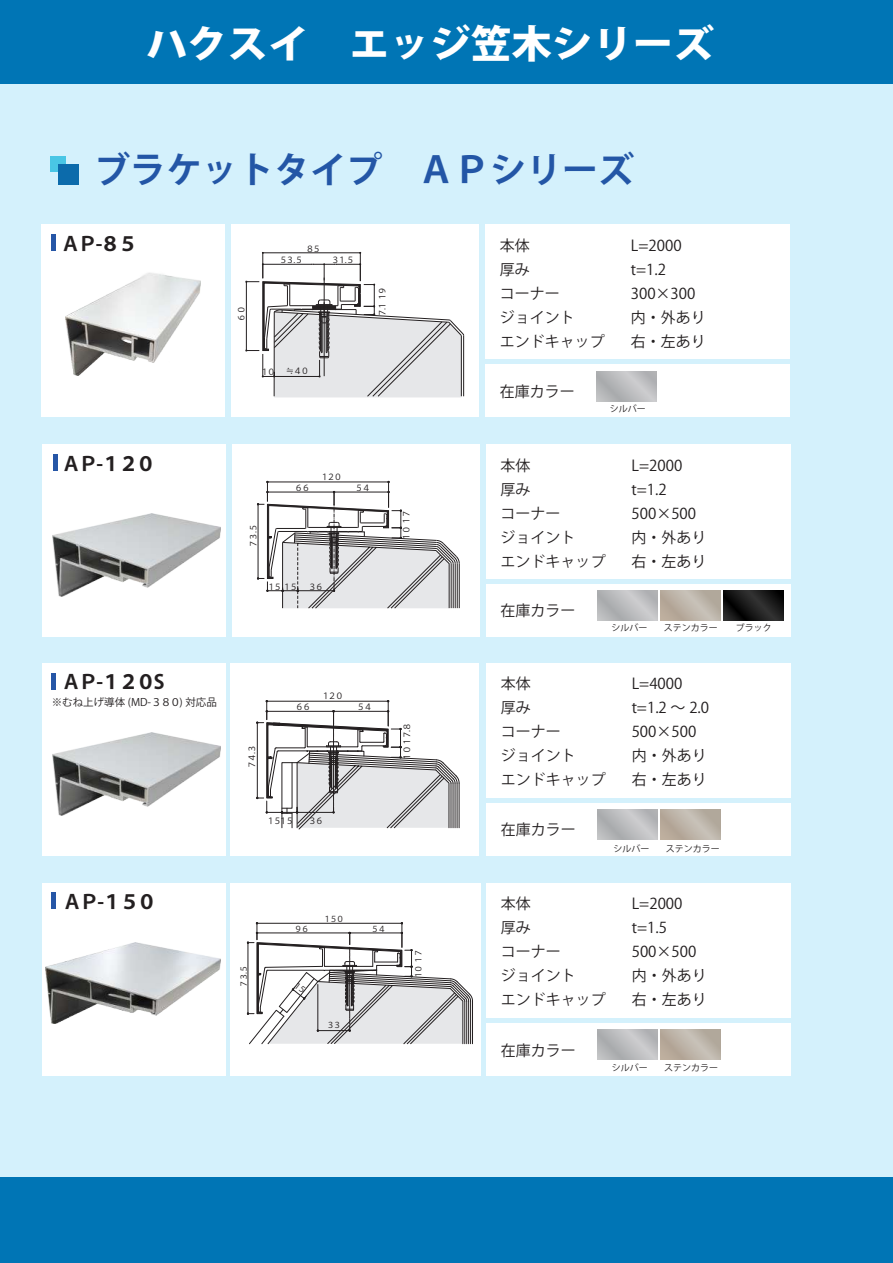
<style>
.page{position:relative;width:893px;height:1263px;background:#d4f1fc}
.page>*{position:absolute;margin:0;border:0;box-sizing:border-box;transform-origin:0 0}
.t1{font:800 38.55px "Koz Go Pr 6 N";color:#fff;scale:1.05 1}
.t2{font:700 36px "Koz Go Pr 6 N";color:#2356a6}
.t3{font:700 19.5px "Koz Go Pr 6 N";letter-spacing:-.1em;color:#231f20}
.t4{font:15px/24px "Koz Go Pro";color:#231f20}
.t5{font:15px "Koz Go Pr 6 N";color:#231f20}
.t6{font:10.5px "Koz Go Pr 6 N";color:#231f20}
.t7{font:9px "Koz Go Pr 6 N";color:#231f20}
.t8{font:8.55px "Koz Go Pr 6 N";letter-spacing:-.23em;color:#231f20}
.t9{font:8.4px "Koz Go Pr 6 N";letter-spacing:-.175em;color:#231f20}
.t10{font:8.25px "Koz Go Pr 6 N";letter-spacing:-.17em;color:#231f20}
</style>
<div class="page">
<div style="left:0;top:0;width:893px;height:84px;background:#0075b5"></div>
<div style="left:0;top:1178px;width:893px;height:85px;background:#0075b5"></div>
<div style="left:230px;top:883px;width:250px;height:193px;background:#fff"></div>
<div style="left:42px;top:883px;width:183px;height:193px;background:#fff"></div>
<img style="left:46px;top:942px;width:174px;height:81px">
<hr style="left:52px;top:892px;width:4px;height:17px;background:#2656a6">
<div style="left:486px;top:883px;width:305px;height:134px;background:#fff"></div>
<svg style="left:486px;top:1024px;width:305px;height:52px;background:#eeedec"></svg>
<div style="left:230px;top:663px;width:249px;height:193px;background:#fff"></div>
<div style="left:42px;top:663px;width:183px;height:193px;background:#fff"></div>
<img style="left:53px;top:732px;width:168px;height:84px">
<div style="left:486px;top:663px;width:305px;height:134px;background:#fff"></div>
<svg style="left:486px;top:804px;width:305px;height:52px;background:#eeedec"></svg>
<svg style="left:256px;top:700px;width:203px;height:129px"></svg>
<hr style="left:52px;top:673px;width:4px;height:17px;background:#2656a6">
<div style="left:486px;top:444px;width:305px;height:134px;background:#fff"></div>
<svg style="left:486px;top:585px;width:305px;height:52px;background:#ebe9e8"></svg>
<img style="left:724px;top:591px;width:60px;height:30px">
<div style="left:232px;top:444px;width:248px;height:193px;background:#fff"></div>
<div style="left:42px;top:444px;width:183px;height:193px;background:#fff"></div>
<img style="left:53px;top:513px;width:168px;height:84px">
<div style="left:53px;top:454px;width:5px;height:17px;background:#2656a6"></div>
<svg style="left:257px;top:481px;width:203px;height:128px"></svg>
<div style="left:231px;top:224px;width:247px;height:193px;background:#fff"></div>
<svg style="left:246px;top:252px;width:218px;height:145px"></svg>
<div style="left:485px;top:224px;width:305px;height:134px;background:#fff"></div>
<div style="left:485px;top:365px;width:305px;height:52px;background:#fff"></div>
<div style="left:42px;top:224px;width:183px;height:193px;background:#fff"></div>
<img style="left:66px;top:273px;width:134px;height:103px">
<hr style="left:51px;top:234px;width:4px;height:17px;background:#2656a6">
<div style="left:50px;top:156px;width:16px;height:16px;background:#49c6e5"></div>
<div style="left:58px;top:164px;width:20px;height:21px;background:#0c6bab"></div>
<svg style="left:247px;top:922px;width:226px;height:122px"></svg>
<h1 class="t1" style="left:146px;top:22px;width:542px">ハクスイ　エッジ笠木シリーズ</h1>
<h2 class="t2" style="left:94px;top:150px;width:541px">ブラケットタイプ　ＡＰシリーズ</h2>
<h3 class="t3" style="left:61px;top:232px;width:78px">ＡＰ-８５</h3>
<p class="t9" style="left:306px;top:244px;width:17px">８５</p>
<p class="t9" style="left:279px;top:255px;width:26px">５３.５</p>
<p class="t9" style="left:331px;top:255px;width:25px">３１.５</p>
<p class="t9" style="left:237px;top:321px;width:17px;rotate:-90deg">６０</p>
<p class="t9" style="left:261px;top:366px;width:50px">１０ ≒４０</p>
<p class="t9" style="left:378px;top:317px;width:32px;rotate:-90deg">７.１１９</p>
<h3 class="t3" style="left:61px;top:452px;width:96px">ＡＰ-１２０</h3>
<p class="t9" style="left:249px;top:548px;width:26px;rotate:-90deg">７３.５</p>
<p class="t9" style="left:320px;top:472px;width:23px">１２０</p>
<p class="t9" style="left:295px;top:483px;width:17px">６６</p>
<p class="t9" style="left:355px;top:483px;width:17px">５４</p>
<p class="t9" style="left:267px;top:582px;width:58px">１５１５ ３６</p>
<p class="t9" style="left:402px;top:541px;width:32px;rotate:-90deg">１０１７</p>
<p class="t4" style="left:500px;top:233px;width:106px">本体<br>厚み<br>コーナー<br>ジョイント<br>エンドキャップ</p>
<p class="t4" style="left:631px;top:233px;width:76px">L=2000 t=1.2<br>300×300内・外あり右・左あり</p>
<p class="t5" style="left:500px;top:383px;width:76px">在庫カラー</p>
<p class="t7" style="left:610px;top:404px;width:37px">シルバー</p>
<p class="t4" style="left:501px;top:453px;width:106px">本体<br>厚み<br>コーナー<br>ジョイント<br>エンドキャップ</p>
<p class="t4" style="left:632px;top:453px;width:76px">L=2000 t=1.2<br>500×500内・外あり右・左あり</p>
<p class="t5" style="left:501px;top:602px;width:76px">在庫カラー</p>
<p class="t7" style="left:611px;top:623px;width:37px">シルバー</p>
<p class="t7" style="left:664px;top:623px;width:55px">ステンカラー</p>
<p class="t7" style="left:736px;top:623px;width:37px">ブラック</p>
<h3 class="t3" style="left:61px;top:671px;width:105px">ＡＰ-１２０S</h3>
<p class="t4" style="left:501px;top:672px;width:106px">本体<br>厚み<br>コーナー<br>ジョイント<br>エンドキャップ</p>
<p class="t4" style="left:632px;top:672px;width:79px">L=4000 t=1.2 ～ 2.0<br>500×500内・外あり右・左あり</p>
<p class="t5" style="left:501px;top:821px;width:76px">在庫カラー</p>
<p class="t7" style="left:613px;top:843px;width:37px">シルバー</p>
<p class="t7" style="left:666px;top:843px;width:55px">ステンカラー</p>
<p class="t8" style="left:321px;top:691px;width:24px">１２０</p>
<p class="t6" style="left:52px;top:696px;width:167px">※むね上げ導体 (MD-３８０) 対応品</p>
<p class="t8" style="left:295px;top:702px;width:17px">６６</p>
<p class="t8" style="left:356px;top:702px;width:17px">５４</p>
<p class="t8" style="left:402px;top:760px;width:39px;rotate:-90deg">１０１７.８</p>
<p class="t8" style="left:247px;top:769px;width:26px;rotate:-90deg">７４.３</p>
<p class="t8" style="left:267px;top:816px;width:29px">１５１５</p>
<p class="t8" style="left:308px;top:816px;width:17px">３６</p>
<h3 class="t3" style="left:62px;top:891px;width:96px">ＡＰ-１５０</h3>
<p class="t4" style="left:501px;top:892px;width:106px">本体<br>厚み<br>コーナー<br>ジョイント<br>エンドキャップ</p>
<p class="t4" style="left:632px;top:892px;width:76px">L=2000 t=1.5<br>500×500内・外あり右・左あり</p>
<p class="t5" style="left:501px;top:1042px;width:76px">在庫カラー</p>
<p class="t7" style="left:612px;top:1062px;width:37px">シルバー</p>
<p class="t7" style="left:664px;top:1062px;width:55px">ステンカラー</p>
<p class="t10" style="left:323px;top:914px;width:23px">１５０</p>
<p class="t10" style="left:294px;top:924px;width:17px">９６</p>
<p class="t10" style="left:371px;top:924px;width:17px">５４</p>
<p class="t10" style="left:414px;top:979px;width:32px;rotate:-90deg">１０１７</p>
<p class="t10" style="left:239px;top:988px;width:25px;rotate:-90deg">７３.５</p>
<p class="t10" style="left:326px;top:1020px;width:16px">３３</p>
</div>
